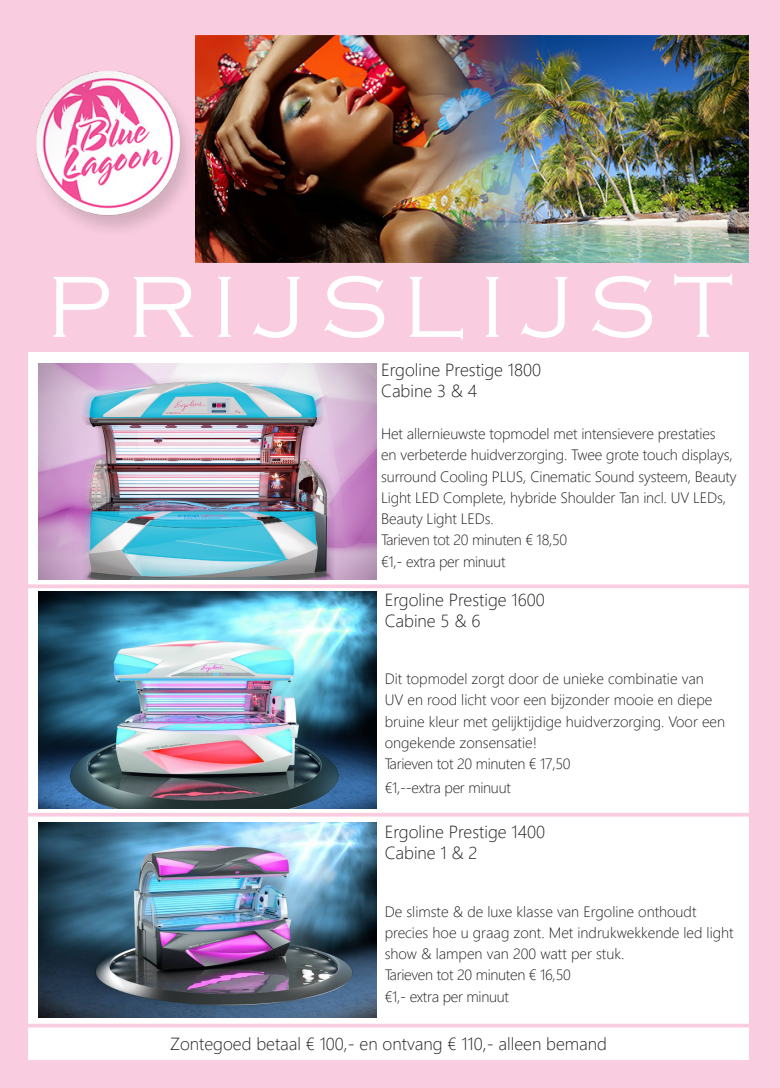
<style>
.page{position:relative;width:780px;height:1088px;background:#f9ccdf}
.page>*{position:absolute;margin:0;border:0;box-sizing:border-box;transform-origin:0 0}
.t1{font:300 90px "Copperplate Gothic";letter-spacing:.17em;color:#fff}
.t2{font:300 17.5px "Segoe UI";color:#231f20}
.t3{font:300 15px/21.2px "Segoe UI";letter-spacing:-.01em;color:#231f20}
</style>
<div class="page">
<img style="left:195px;top:35px;width:553px;height:228px">
<img style="left:36px;top:72px;width:161px;height:164px">
<div style="left:28px;top:353px;width:720px;height:707px;background:#fff"></div>
<img style="left:38px;top:823px;width:338px;height:194px">
<svg style="left:28px;top:584px;width:721px;height:4px;background:#f9d1e2"></svg>
<hr style="left:18px;top:813px;width:744px;height:3px;background:#f9ccdf">
<hr style="left:18px;top:1024px;width:744px;height:3px;background:#f9ccdf">
<img style="left:38px;top:592px;width:338px;height:216px">
<img style="left:38px;top:363px;width:338px;height:216px">
<p class="t1" style="left:47px;top:258px;width:687px">PRIJSLIJST</p>
<p class="t2" style="left:381px;top:353px;width:162px">Ergoline Prestige 1800</p>
<p class="t2" style="left:381px;top:374px;width:97px">Cabine 3 &amp; 4</p>
<p class="t3" style="left:381px;top:422px;width:357px">Het allernieuwste topmodel met intensievere prestaties<br>en verbeterde huidverzorging. Twee grote touch displays, surround Cooling PLUS, Cinematic Sound systeem, Beauty Light LED Complete, hybride Shoulder Tan incl. UV LEDs, Beauty Light LEDs.</p>
<p class="t3" style="left:381px;top:528px;width:188px">Tarieven tot 20 minuten € 18,50</p>
<p class="t3" style="left:381px;top:549px;width:126px">€1,- extra per minuut</p>
<p class="t2" style="left:384px;top:583px;width:162px">Ergoline Prestige 1600</p>
<p class="t2" style="left:384px;top:604px;width:97px">Cabine 5 &amp; 6</p>
<p class="t3" style="left:384px;top:667px;width:342px">Dit topmodel zorgt door de unieke combinatie van UV en rood licht voor een bijzonder mooie en diepe bruine kleur met gelijktijdige huidverzorging. Voor een ongekende zonsensatie!</p>
<p class="t3" style="left:384px;top:752px;width:187px">Tarieven tot 20 minuten € 17,50</p>
<p class="t3" style="left:384px;top:775px;width:128px">€1,--extra per minuut</p>
<p class="t2" style="left:384px;top:815px;width:162px">Ergoline Prestige 1400</p>
<p class="t2" style="left:384px;top:836px;width:94px">Cabine 1 &amp; 2</p>
<p class="t3" style="left:384px;top:899px;width:350px">De slimste &amp; de luxe klasse van Ergoline onthoudt precies hoe u graag zont. Met indrukwekkende led light show &amp; lampen van 200 watt per stuk.</p>
<p class="t3" style="left:384px;top:963px;width:188px">Tarieven tot 20 minuten € 16,50</p>
<p class="t3" style="left:384px;top:984px;width:126px">€1,- extra per minuut</p>
<p class="t2" style="left:170px;top:1027px;width:438px">Zontegoed betaal € 100,- en ontvang € 110,- alleen bemand</p>
</div>
